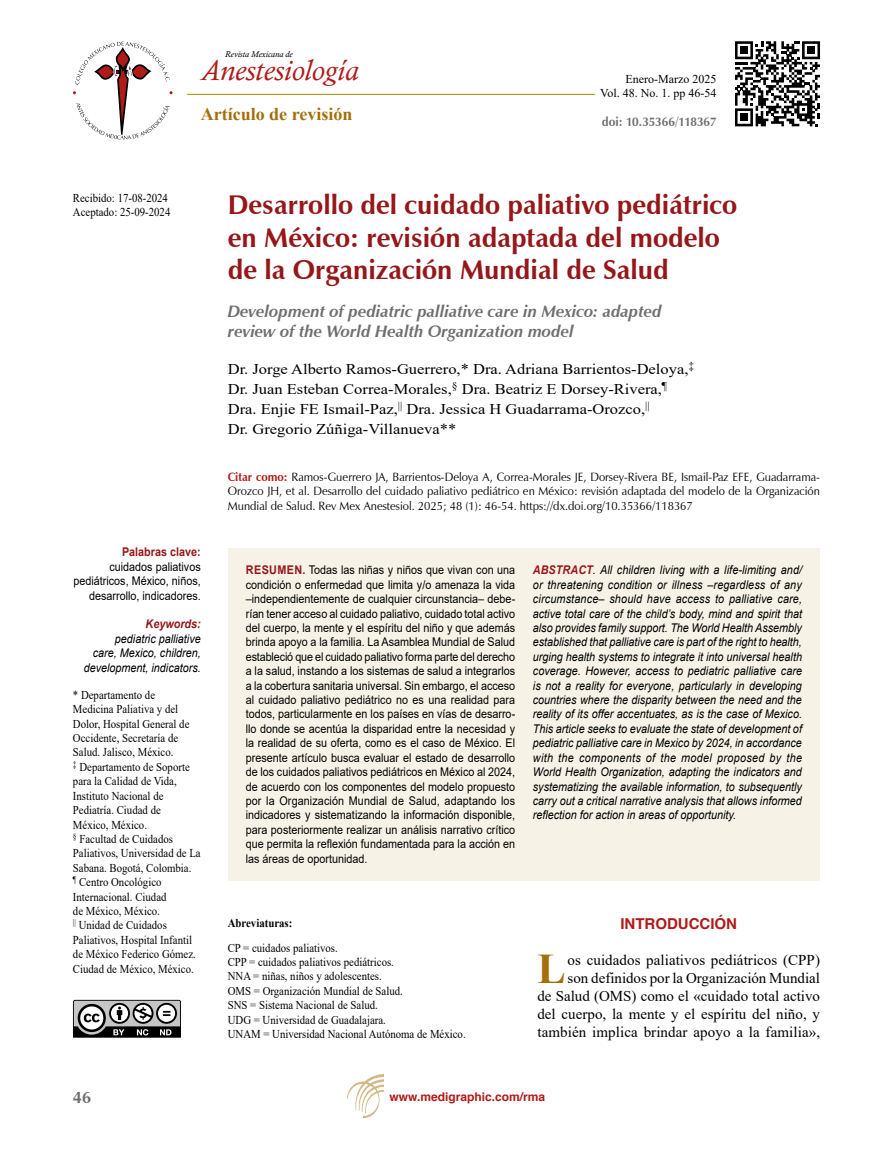
<style>
.page{position:relative;width:893px;height:1170px;background:#fff}
.page>*{position:absolute;margin:0;border:0;box-sizing:border-box;transform-origin:0 0}
.t1{font:700 42.15px "Times New Roman";color:#a46e08}
.t2{font:italic 29.25px "Calisto";color:#af1b19}
.t3{font:700 27px/32.4px "Zapf Humanist 601 BT";color:#96171a}
.t4{font:700 18px "Times New Roman";color:#a46e08}
.t5{font:italic 700 16.5px/19.8px "Zapf Humanist 601 BT";color:#706f6f}
.t6{font:700 16.5px "Zapf Humanist 601 BT";color:#706f6f}
.t7{font:15px/18px "Times New Roman";letter-spacing:.005em;color:#000;text-align:right}
.t8{font:700 15px "Helvetica";color:#af1b19}
.t9{font:14.85px/19.8px "Times New Roman";color:#000;scale:1.11 1}
.t10{font:700 12.6px "Zapf Humanist 601 BT";letter-spacing:-.01em;color:#706f6f;scale:.95 1}
.t11{font:12px/14.4px "Arial";color:#000;text-align:justify;scale:.9 1}
.t12{font:italic 12px/14.4px "Arial";color:#000;text-align:justify;scale:.9 1}
.t13{font:12px/14.4px "Times New Roman";color:#000;scale:.9 1}
.t14{font:12px/14.4px "Zapf Humanist 601 BT";color:#000;text-align:justify;scale:.95 1}
.t15{font:12px/14.4px "Times New Roman";color:#000;text-align:right}
.t16{font:700 12px "Helvetica";color:#af1b19}
.t17{font:700 12px "Arial";color:#96171a;scale:.9 1}
.t18{font:700 12px "Times New Roman";color:#000;scale:.9 1}
.t19{font:italic 700 12px "Arial";color:#96171a;scale:.9 1}
.t20{font:italic 8.55px "Calisto";color:#000}
.s1{font-weight:700;color:#af1b19}
.s2{font-weight:700;color:#96171a}
</style>
<div class="page">
<img style="left:347px;top:1074px;width:36px;height:43px">
<div style="left:228px;top:547px;width:296px;height:333px;background:#f6f3e6"></div>
<div style="left:524px;top:547px;width:296px;height:333px;background:#f6f3e6"></div>
<svg style="left:73px;top:42px;width:100px;height:97px"></svg>
<svg style="left:73px;top:999px;width:108px;height:38px"></svg>
<hr style="left:187px;top:94px;width:408px;height:1px;background:#a88702">
<svg style="left:735px;top:41px;width:85px;height:85px"></svg>
<div style="left:740px;top:46px;width:8px;height:8px;background:#000"></div>
<div style="left:807px;top:46px;width:8px;height:8px;background:#000"></div>
<div style="left:740px;top:113px;width:8px;height:8px;background:#000"></div>
<p class="t13" style="left:73px;top:190px;width:110px">Recibido: 17-08-2024<br>Aceptado: 25-09-2024</p>
<p class="t20" style="left:225px;top:49px;width:69px">Revista Mexicana de</p>
<h2 class="t2" style="left:201px;top:53px;width:160px">Anestesiología</h2>
<h3 class="t4" style="left:201px;top:101px;width:153px">Artículo de revisión</h3>
<p class="t15" style="left:600px;top:71px;width:118px">Enero-Marzo 2025<br>Vol. 48. No. 1. pp 46-54</p>
<p class="t10" style="left:602px;top:114px;width:122px">doi: 10.35366/118367</p>
<h3 class="t3" style="left:228px;top:189px;width:511px">Desarrollo del cuidado paliativo pediátrico en México: revisión adaptada del modelo de la Organización Mundial de Salud</h3>
<h3 class="t5" style="left:228px;top:301px;width:435px">Development of pediatric palliative care in Mexico: adapted review of the World Health Organization model</h3>
<p class="t9" style="left:228px;top:359px;width:422px">Dr. Jorge Alberto Ramos-Guerrero,* Dra. Adriana Barrientos-Deloya,<sup>‡ </sup>Dr. Juan Esteban Correa-Morales,<sup>§</sup> Dra. Beatriz E Dorsey-Rivera,<sup>¶ </sup>Dra. Enjie FE Ismail-Paz,<sup>||</sup> Dra. Jessica H Guadarrama-Orozco,<sup>||<br></sup>Dr. Gregorio Zúñiga-Villanueva**</p>
<p class="t14" style="left:228px;top:469px;width:625px"><span class="s1">Citar como:</span> Ramos-Guerrero JA, Barrientos-Deloya A, Correa-Morales JE, Dorsey-Rivera BE, Ismail-Paz EFE, Guadarrama-Orozco JH, et al. Desarrollo del cuidado paliativo pediátrico en México: revisión adaptada del modelo de la Organización Mundial de Salud. Rev Mex Anestesiol. 2025; 48 (1): 46-54. https://dx.doi.org/10.35366/118367</p>
<p class="t17" style="left:122px;top:543px;width:89px">Palabras clave:</p>
<p class="t11" style="left:74px;top:559px;width:143px;text-align:right">cuidados paliativos pediátricos, México, niños, desarrollo, indicadores.</p>
<p class="t19" style="left:146px;top:616px;width:63px">Keywords:</p>
<p class="t12" style="left:84px;top:631px;width:132px;text-align:right">pediatric palliative<br>care, Mexico, children, development, indicators.</p>
<p class="t13" style="left:73px;top:687px;width:143px">* Departamento de<br>Medicina Paliativa y del<br>Dolor, Hospital General de<br>Occidente, Secretaría de<br>Salud. Jalisco, México.<br><sup>‡</sup> Departamento de Soporte para la Calidad de Vida,<br>Instituto Nacional de<br>Pediatría. Ciudad de<br>México, México.<br><sup>§</sup> Facultad de Cuidados<br>Paliativos, Universidad de La<br>Sabana. Bogotá, Colombia.<br><sup>¶</sup> Centro Oncológico<br>Internacional. Ciudad<br>de México, México.<br><sup>||</sup> Unidad de Cuidados<br>Paliativos, Hospital Infantil de México Federico Gómez.<br>Ciudad de México, México.</p>
<p class="t11" style="left:246px;top:563px;width:301px"><span class="s2">RESUMEN.</span> Todas las niñas y niños que vivan con una condición o enfermedad que limita y/o amenaza la vida –independientemente de cualquier circunstancia– debe&shy;rían tener acceso al cuidado paliativo, cuidado total activo del cuerpo, la mente y el espíritu del niño y que además brinda apoyo a la familia. La Asamblea Mundial de Salud estableció que el cuidado paliativo forma parte del derecho a la salud, instando a los sistemas de salud a integrarlos a la cobertura sanitaria universal. Sin embargo, el acceso al cuidado paliativo pediátrico no es una realidad para todos, particularmente en los países en vías de desarro&shy;llo donde se acentúa la disparidad entre la necesidad y la realidad de su oferta, como es el caso de México. El presente artículo busca evaluar el estado de desarrollo de los cuidados paliativos pediátricos en México al 2024, de acuerdo con los componentes del modelo propuesto por la Organización Mundial de Salud, adaptando los indicadores y sistematizando la información disponible, para posteriormente realizar un análisis narrativo crítico que permita la reflexión fundamentada para la acción en las áreas de oportunidad.</p>
<p class="t12" style="left:533px;top:563px;width:301px"><span class="s2">ABSTRACT</span>. All children living with a life-limiting and/ or threatening condition or illness –regardless of any circumstance– should have access to palliative care, active total care of the child’s body, mind and spirit that also provides family support. The World Health Assembly established that palliative care is part of the right to health, urging health systems to integrate it into universal health coverage. However, access to pediatric palliative care is not a reality for everyone, particularly in developing countries where the disparity between the need and the reality of its offer accentuates, as is the case of Mexico.<br>This article seeks to evaluate the state of development of pediatric palliative care in Mexico by 2024, in accordance with the components of the model proposed by the World Health Organization, adapting the indicators and systematizing the available information, to subsequently carry out a critical narrative analysis that allows informed reflection for action in areas of opportunity.</p>
<p class="t18" style="left:228px;top:913px;width:73px">Abreviaturas:</p>
<p class="t13" style="left:228px;top:939px;width:266px">CP = cuidados paliativos.<br>CPP = cuidados paliativos pediátricos.<br>NNA = niñas, niños y adolescentes.<br>OMS = Organización Mundial de Salud.<br>SNS = Sistema Nacional de Salud.<br>UDG = Universidad de Guadalajara.<br>UNAM = Universidad Nacional Autónoma de México.</p>
<p class="t8" style="left:620px;top:911px;width:118px">INTRODUCCIÓN</p>
<p class="t7" style="left:537px;top:950px;width:284px">os cuidados paliativos pediátricos (CPP)<br>son definidos por la Organización Mundial<br>de Salud (OMS) como el «cuidado total activo del cuerpo, la mente y el espíritu del niño, y también implica brindar apoyo a la familia»,</p>
<h1 class="t1" style="left:537px;top:938px;width:30px">L</h1>
<h3 class="t6" style="left:73px;top:1086px;width:20px">46</h3>
<p class="t16" style="left:390px;top:1086px;width:157px">www.medigraphic.com/rma</p>
</div>
